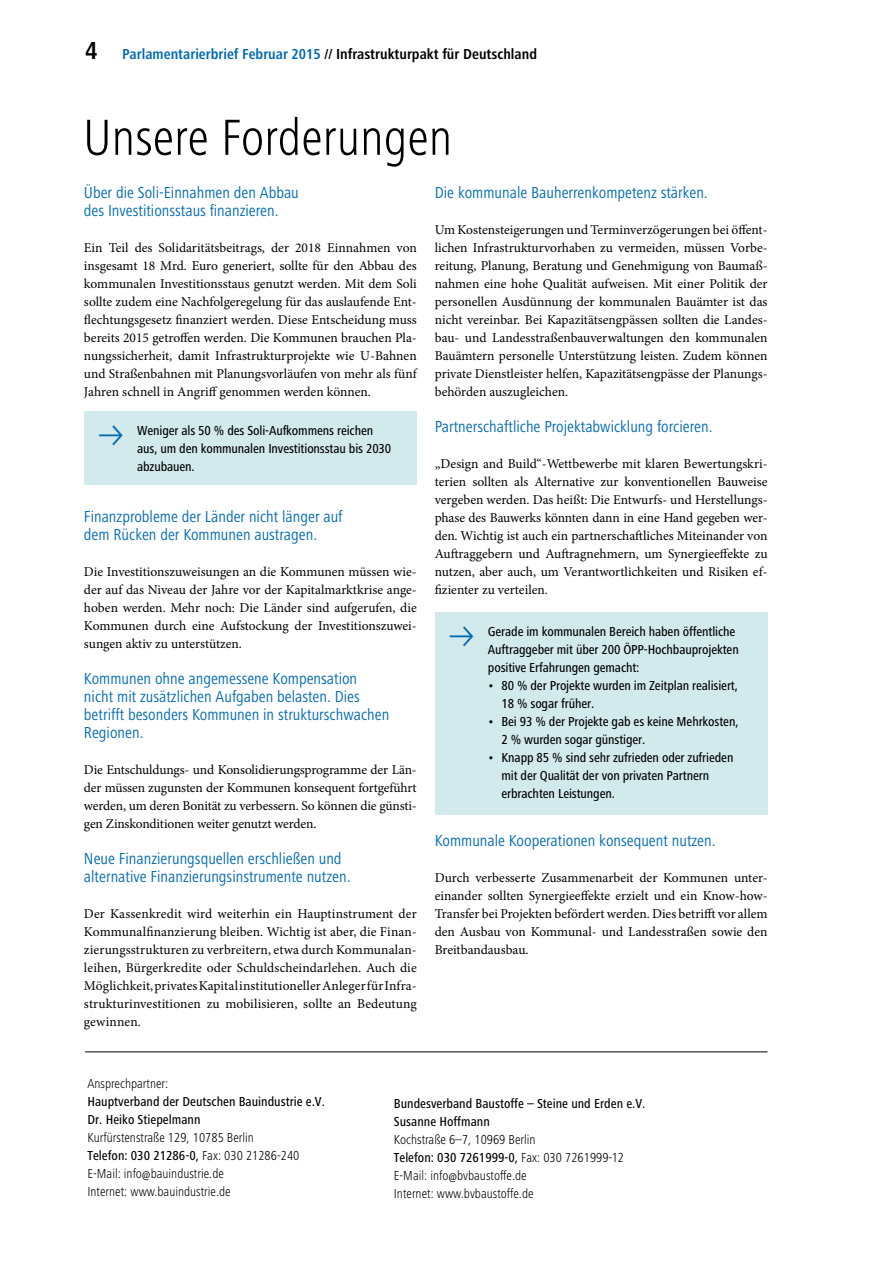
<style>
.page{position:relative;width:893px;height:1263px;background:#fff}
.page>*{position:absolute;margin:0;border:0;box-sizing:border-box;transform-origin:0 0}
.t1{font:300 condensed 52.5px "Frutiger Next LT";color:#000}
.t2{font:condensed 16.5px/18px "Frutiger Next LT";color:#006ab3}
.t3{font:700 condensed 15px "Frutiger Next LT";color:#000}
.t4{font:13.5px/18px "Minion Pro";color:#000;text-align:justify}
.t5{font:500 condensed 13.5px/18px "Frutiger Next LT";letter-spacing:-.01em;color:#000}
.t6{font:300 condensed 13.5px/18px "Frutiger Next LT";color:#000}
.s1{font-size:25.5px}
.s2{color:#006ab3}
.s3{font-weight:500}
</style>
<div class="page">
<div style="left:84px;top:411px;width:333px;height:74px;background:#d3eaed"></div>
<div style="left:435px;top:613px;width:332px;height:202px;background:#d3eaed"></div>
<hr style="left:85px;top:1051px;width:682px;height:1px;background:#000">
<p class="t3" style="left:85px;top:45px;width:454px"><span class="s1">4</span> <span class="s2">Parlamentarierbrief Februar 2015</span> // Infrastrukturpakt für Deutschland</p>
<h1 class="t1" style="left:83px;top:109px;width:371px">Unsere Forderungen</h1>
<p class="t2" style="left:84px;top:184px;width:216px">Über die Soli-Einnahmen den Abbau des Investitionsstaus finanzieren.</p>
<p class="t4" style="left:84px;top:239px;width:334px">Ein Teil des Solidaritätsbeitrags, der 2018 Einnahmen von insgesamt 18 Mrd. Euro generiert, sollte für den Abbau des kommunalen Investitionsstaus genutzt werden. Mit dem Soli sollte zudem eine Nachfolgeregelung für das auslaufende Ent&shy;flechtungsgesetz finanziert werden. Diese Entscheidung muss bereits 2015 getroffen werden. Die Kommunen brauchen Pla&shy;nungssicherheit, damit Infrastrukturprojekte wie U-Bahnen und Straßenbahnen mit Planungsvorläufen von mehr als fünf Jahren schnell in Angriff genommen werden können.</p>
<p class="t5" style="left:137px;top:421px;width:256px">Weniger als 50 % des Soli-Aufkommens reichen aus, um den kommunalen Investitionsstau bis 2030 abzubauen.</p>
<p class="t2" style="left:84px;top:508px;width:260px">Finanzprobleme der Länder nicht länger auf dem Rücken der Kommunen austragen.</p>
<p class="t4" style="left:84px;top:563px;width:334px">Die Investitionszuweisungen an die Kommunen müssen wie&shy;der auf das Niveau der Jahre vor der Kapitalmarktkrise ange&shy;hoben werden. Mehr noch: Die Länder sind aufgerufen, die Kommunen durch eine Aufstockung der Investitionszuwei&shy;sungen aktiv zu unterstützen.</p>
<p class="t2" style="left:84px;top:670px;width:307px">Kommunen ohne angemessene Kompensation nicht mit zusätzlichen Aufgaben belasten. Dies betrifft besonders Kommunen in strukturschwachen Regionen.</p>
<p class="t4" style="left:84px;top:761px;width:334px">Die Entschuldungs- und Konsolidierungsprogramme der Län&shy;der müssen zugunsten der Kommunen konsequent fortgeführt werden, um deren Bonität zu verbessern. So können die günsti&shy;gen Zinskonditionen weiter genutzt werden.</p>
<p class="t2" style="left:84px;top:850px;width:268px">Neue Finanzierungsquellen erschließen und alternative Finanzierungsinstrumente nutzen.</p>
<p class="t4" style="left:84px;top:905px;width:334px">Der Kassenkredit wird weiterhin ein Hauptinstrument der Kommunalfinanzierung bleiben. Wichtig ist aber, die Finan&shy;zierungsstrukturen zu verbreitern, etwa durch Kommunalan&shy;leihen, Bürgerkredite oder Schuldscheindarlehen. Auch die Möglichkeit, privates Kapital institutioneller Anleger für Infra&shy;strukturinvestitionen zu mobilisieren, sollte an Bedeutung gewinnen.</p>
<p class="t2" style="left:435px;top:184px;width:275px">Die kommunale Bauherrenkompetenz stärken.</p>
<p class="t4" style="left:435px;top:221px;width:334px">Um Kostensteigerungen und Terminverzögerungen bei öffent&shy;lichen Infrastrukturvorhaben zu vermeiden, müssen Vorbe&shy;reitung, Planung, Beratung und Genehmigung von Baumaß&shy;nahmen eine hohe Qualität aufweisen. Mit einer Politik der personellen Ausdünnung der kommunalen Bauämter ist das nicht vereinbar. Bei Kapazitätsengpässen sollten die Landes&shy;bau- und Landesstraßenbauverwaltungen den kommunalen Bauämtern personelle Unterstützung leisten. Zudem können private Dienstleister helfen, Kapazitätsengpässe der Planungs&shy;behörden auszugleichen.</p>
<p class="t2" style="left:435px;top:418px;width:279px">Partnerschaftliche Projektabwicklung forcieren.</p>
<p class="t4" style="left:435px;top:455px;width:334px">„Design and Build“-Wettbewerbe mit klaren Bewertungskri&shy;terien sollten als Alternative zur konventionellen Bauweise vergeben werden. Das heißt: Die Entwurfs- und Herstellungs&shy;phase des Bauwerks könnten dann in eine Hand gegeben wer&shy;den. Wichtig ist auch ein partnerschaftliches Miteinander von Auftraggebern und Auftragnehmern, um Synergieeffekte zu nutzen, aber auch, um Verantwortlichkeiten und Risiken ef&shy;fizienter zu verteilen.</p>
<p class="t5" style="left:488px;top:622px;width:252px">Gerade im kommunalen Bereich haben öffentliche<br>Auftraggeber mit über 200 ÖPP-Hochbauprojekten positive Erfahrungen gemacht:</p>
<p class="t5" style="left:501px;top:676px;width:238px;text-indent:-14px">• 80 % der Projekte wurden im Zeitplan realisiert,<br>18 % sogar früher.</p>
<p class="t5" style="left:501px;top:712px;width:239px;text-indent:-14px">• Bei 93 % der Projekte gab es keine Mehrkosten,<br>2 % wurden sogar günstiger.</p>
<p class="t5" style="left:501px;top:748px;width:234px;text-indent:-14px">• Knapp 85 % sind sehr zufrieden oder zufrieden mit der Qualität der von privaten Partnern erbrachten Leistungen.</p>
<p class="t2" style="left:435px;top:832px;width:282px">Kommunale Kooperationen konsequent nutzen.</p>
<p class="t4" style="left:435px;top:869px;width:334px">Durch verbesserte Zusammenarbeit der Kommunen unter&shy;einander sollten Synergieeffekte erzielt und ein Know-how-Transfer bei Projekten befördert werden. Dies betrifft vor allem den Ausbau von Kommunal- und Landesstraßen sowie den Breitbandausbau.</p>
<p class="t6" style="left:87px;top:1074px;width:82px">Ansprechpartner:</p>
<p class="t5" style="left:87px;top:1092px;width:239px">Hauptverband der Deutschen Bauindustrie e.V.<br>Dr. Heiko Stiepelmann</p>
<p class="t6" style="left:87px;top:1128px;width:213px">Kurfürstenstraße 129, 10785 Berlin<br><span class="s3">Telefon: 030 21286-0,</span> Fax: 030 21286-240<br>E-Mail: info@bauindustrie.de<br>Internet: www.bauindustrie.de</p>
<p class="t5" style="left:394px;top:1094px;width:253px">Bundesverband Baustoffe – Steine und Erden e.V.<br>Susanne Hoffmann</p>
<p class="t6" style="left:394px;top:1130px;width:232px">Kochstraße 6–7, 10969 Berlin<br><span class="s3">Telefon: 030 7261999-0,</span> Fax: 030 7261999-12<br>E-Mail: info@bvbaustoffe.de<br>Internet: www.bvbaustoffe.de</p>
</div>
